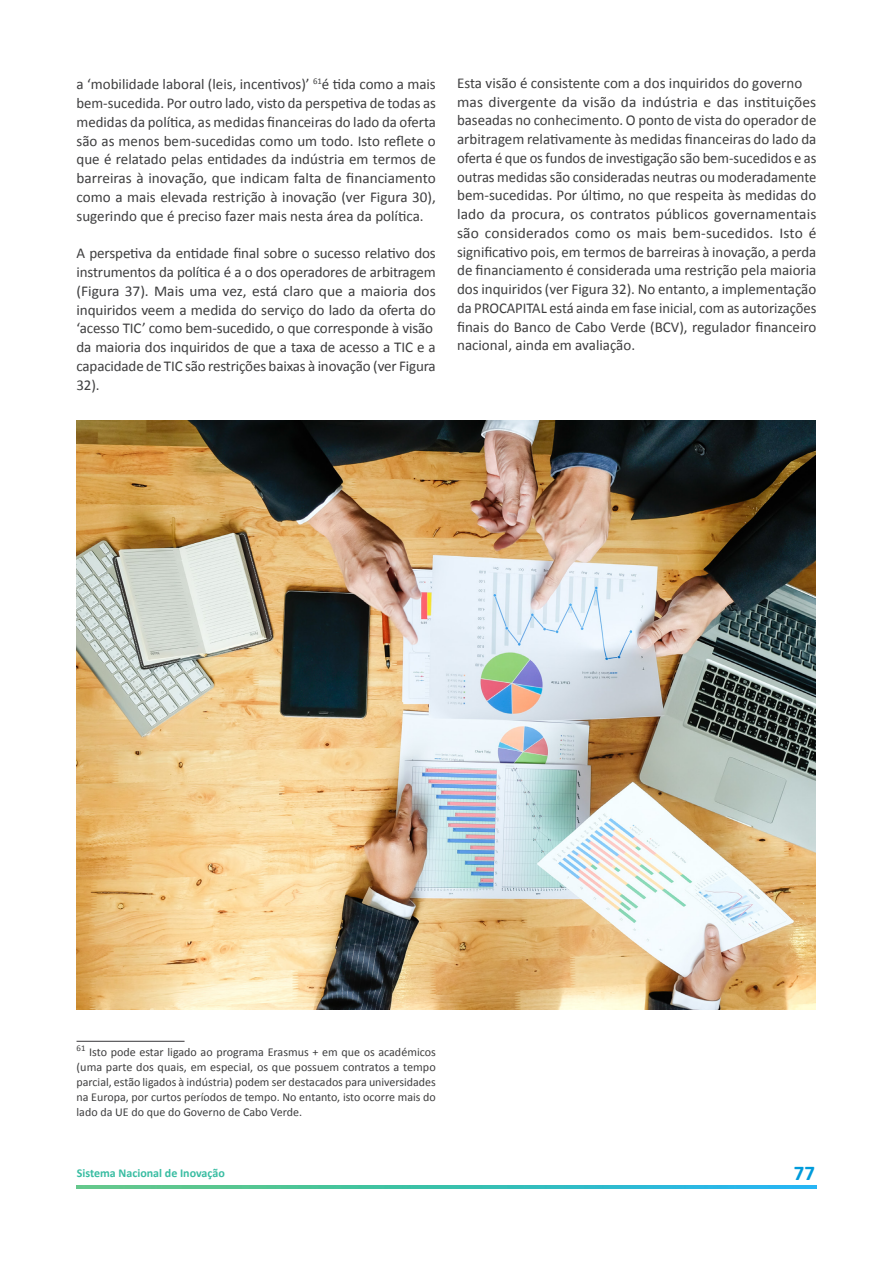
<style>
.page{position:relative;width:893px;height:1263px;background:#fff}
.page>*{position:absolute;margin:0;border:0;box-sizing:border-box;transform-origin:0 0}
.t1{font:700 21px "Calibri";color:#009bdb}
.t2{font:15px/18.8px "Calibri";letter-spacing:-.005em;color:#3e3e3f}
.t3{font:12px/15px "Calibri";color:#3e3e3f;text-align:justify}
.t4{font:700 12px "Calibri";color:#39bda2}
</style>
<div class="page">
<img style="left:77px;top:1185px;width:740px;height:3px">
<hr style="left:77px;top:1041px;width:108px;height:1px;background:#363539">
<img style="left:77px;top:421px;width:738px;height:589px">
<p class="t2" style="left:77px;top:75px;width:361px;text-align:justify">a ‘mobilidade laboral (leis, incentivos)’ <sup>61</sup>é tida como a mais bem-sucedida. Por outro lado, visto da perspetiva de todas as medidas da política, as medidas financeiras do lado da oferta são as menos bem-sucedidas como um todo. Isto reflete o que é relatado pelas entidades da indústria em termos de barreiras à inovação, que indicam falta de financiamento como a mais elevada restrição à inovação (ver Figura 30), sugerindo que é preciso fazer mais nesta área da política.</p>
<p class="t2" style="left:77px;top:244px;width:361px">A perspetiva da entidade final sobre o sucesso relativo dos instrumentos da política é a o dos operadores de arbitragem (Figura 37). Mais uma vez, está claro que a maioria dos inquiridos veem a medida do serviço do lado da oferta do ‘acesso TIC’ como bem-sucedido, o que corresponde à visão da maioria dos inquiridos de que a taxa de acesso a TIC e a capacidade de TIC são restrições baixas à inovação (ver Figura 32).</p>
<p class="t2" style="left:457px;top:73px;width:361px">Esta visão é consistente com a dos inquiridos do governo mas divergente da visão da indústria e das instituições baseadas no conhecimento. O ponto de vista do operador de arbitragem relativamente às medidas financeiras do lado da oferta é que os fundos de investigação são bem-sucedidos e as outras medidas são consideradas neutras ou moderadamente bem-sucedidas. Por último, no que respeita às medidas do lado da procura, os contratos públicos governamentais são considerados como os mais bem-sucedidos. Isto é significativo pois, em termos de barreiras à inovação, a perda de financiamento é considerada uma restrição pela maioria dos inquiridos (ver Figura 32). No entanto, a implementação da PROCAPITAL está ainda em fase inicial, com as autorizações finais do Banco de Cabo Verde (BCV), regulador financeiro nacional, ainda em avaliação.</p>
<p class="t3" style="left:77px;top:1045px;width:361px"><sup>61</sup> Isto pode estar ligado ao programa Erasmus + em que os académicos (uma parte dos quais, em especial, os que possuem contratos a tempo parcial, estão ligados à indústria) podem ser destacados para universidades na Europa, por curtos períodos de tempo. No entanto, isto ocorre mais do lado da UE do que do Governo de Cabo Verde.</p>
<p class="t4" style="left:77px;top:1166px;width:150px">Sistema Nacional de Inovação</p>
<h1 class="t1" style="left:794px;top:1159px;width:23px">77</h1>
</div>
